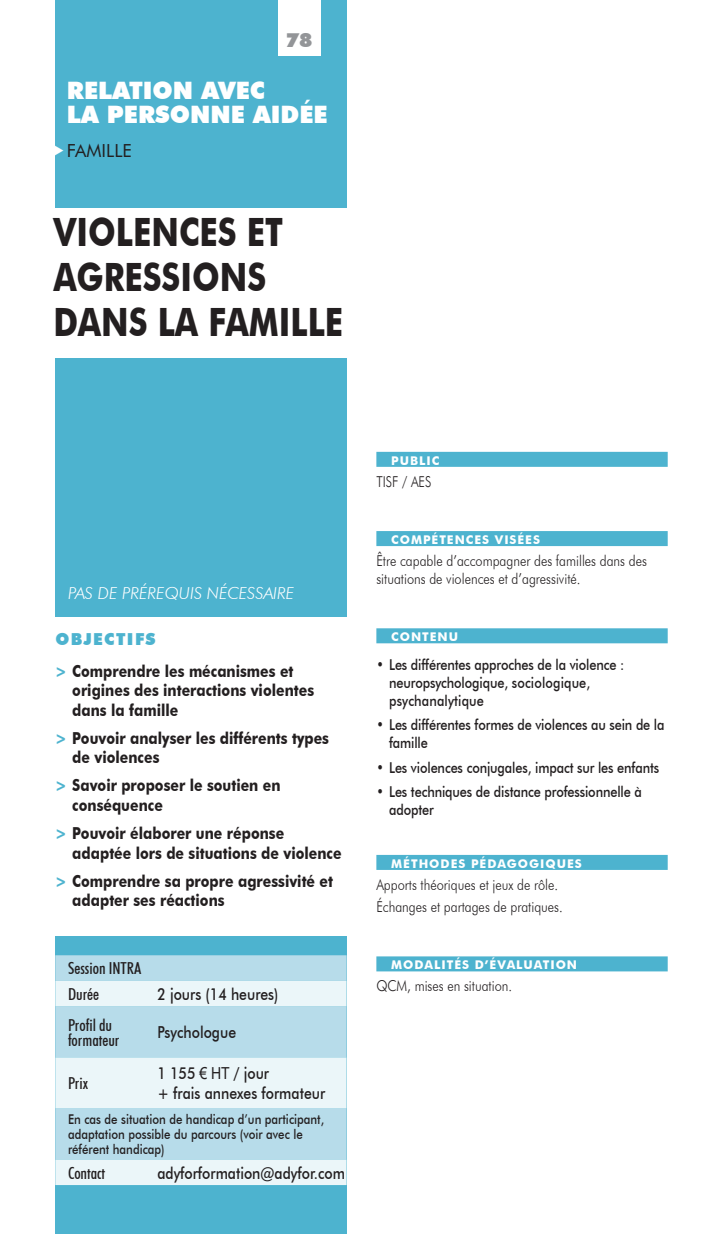
<style>
.page{position:relative;width:723px;height:1234px;background:#fff}
.page>*{position:absolute;margin:0;border:0;box-sizing:border-box;transform-origin:0 0}
.t1{font:700 39px/45px "Futura BT";color:#231f20;scale:.83 1}
.t2{font:900 24px/24px "Futura BT";color:#fff}
.t3{font:900 19.5px "Futura BT";color:#939598}
.t4{font:18px "Futura BT";color:#231f20}
.t5{font:700 16.5px/19.5px "Futura BT";color:#231f20;scale:.85 1}
.t6{font:500 16.5px/19.5px "Futura BT";color:#231f20;scale:.85 1}
.t7{font:500 condensed 16.5px/25.5px "Futura BT";color:#231f20}
.t8{font:italic 300 16.5px "Futura BT";color:#fff}
.t9{font:500 15px/18px "Futura BT";letter-spacing:-.01em;color:#231f20;scale:.85 1}
.t10{font:300 15px/18px "Futura BT";color:#231f20;scale:.85 1}
.t11{font:500 13.5px/15px "Futura BT";color:#231f20;scale:.85 1}
.t12{font:700 12px "Futura BT";letter-spacing:.08em;color:#fff}
.s1{font-weight:900;color:#4db3cf}
.s2{color:#4db3cf}
.s3{font-family:"Arial";font-weight:400}
</style>
<div class="page">
<div style="left:55px;top:935px;width:292px;height:298px;background:#4db3cf"></div>
<div style="left:55px;top:0;width:292px;height:617px;background:#4db3cf"></div>
<div style="left:54px;top:208px;width:301px;height:149px;background:#fff"></div>
<div style="left:376px;top:452px;width:292px;height:15px;background:#4db3cf"></div>
<div style="left:376px;top:531px;width:292px;height:15px;background:#4db3cf"></div>
<div style="left:376px;top:628px;width:292px;height:15px;background:#4db3cf"></div>
<div style="left:376px;top:854px;width:292px;height:15px;background:#4db3cf"></div>
<div style="left:376px;top:956px;width:292px;height:15px;background:#4db3cf"></div>
<div style="left:55px;top:955px;width:292px;height:25px;background:#b7dcea"></div>
<svg style="left:55px;top:980px;width:292px;height:204px;background:#cfe8f1"></svg>
<div style="left:278px;top:0;width:42px;height:55px;background:#fff"></div>
<p class="t3" style="left:286px;top:28px;width:28px">78</p>
<h2 class="t2" style="left:67px;top:78px;width:262px">RELATION AVEC<br>LA PERSONNE AIDÉE</h2>
<p class="t4" style="left:67px;top:140px;width:66px">FAMILLE</p>
<h1 class="t1" style="left:54px;top:209px;width:350px">VIOLENCES ET<br>AGRESSIONS<br>DANS LA FAMILLE</h1>
<p class="t8" style="left:68px;top:582px;width:228px">PAS DE PRÉREQUIS NÉCESSAIRE</p>
<p class="t5" style="left:55px;top:622px;width:282px;line-height:32.2px"><span class="s1">OBJECTIFS<br></span><span class="s2">&gt;</span> Comprendre les mécanismes et</p>
<p class="t5" style="left:72px;top:680px;width:286px">origines des interactions violentes dans la famille</p>
<p class="t5" style="left:72px;top:728px;width:304px;text-indent:-17px"><span class="s2">&gt;</span> Pouvoir analyser les différents types de violences</p>
<p class="t5" style="left:72px;top:775px;width:246px;text-indent:-17px"><span class="s2">&gt;</span> Savoir proposer le soutien en conséquence</p>
<p class="t5" style="left:72px;top:823px;width:318px;text-indent:-17px"><span class="s2">&gt;</span> Pouvoir élaborer une réponse adaptée lors de situations de violence</p>
<p class="t5" style="left:72px;top:870px;width:308px;text-indent:-17px"><span class="s2">&gt;</span> Comprendre sa propre agressivité et adapter ses réactions</p>
<p class="t7" style="left:68px;top:955px;width:75px">Session INTRA<br>Durée</p>
<p class="t6" style="left:157px;top:983px;width:144px">2 jours (14 heures)</p>
<p class="t7" style="left:68px;top:1016px;width:53px;line-height:15px">Profil du formateur</p>
<p class="t6" style="left:157px;top:1022px;width:94px">Psychologue</p>
<p class="t7" style="left:68px;top:1070px;width:22px">Prix</p>
<p class="t6" style="left:157px;top:1063px;width:199px">1 155 <span class="s3">€ HT</span> / jour<br>+ frais annexes formateur</p>
<p class="t11" style="left:68px;top:1111px;width:303px">En cas de situation de handicap d’un participant, adaptation possible du parcours (voir avec le référent handicap)</p>
<p class="t7" style="left:68px;top:1159px;width:39px">Contact</p>
<p class="t6" style="left:157px;top:1162px;width:222px">adyforformation@adyfor.com</p>
<p class="t12" style="left:391px;top:453px;width:50px">PUBLIC</p>
<p class="t10" style="left:376px;top:472px;width:66px">TISF / AES</p>
<p class="t12" style="left:391px;top:532px;width:150px">COMPÉTENCES VISÉES</p>
<p class="t10" style="left:376px;top:551px;width:320px">Être capable d’accompagner des familles dans des situations de violences et d’agressivité.</p>
<p class="t12" style="left:391px;top:629px;width:68px">CONTENU</p>
<p class="t9" style="left:389px;top:655px;width:278px;text-indent:-13px">• Les différentes approches de la violence : neuropsychologique, sociologique, psychanalytique</p>
<p class="t9" style="left:389px;top:715px;width:326px;text-indent:-13px">• Les différentes formes de violences au sein de la famille</p>
<p class="t9" style="left:376px;top:758px;width:334px">• Les violences conjugales, impact sur les enfants</p>
<p class="t9" style="left:389px;top:782px;width:299px;text-indent:-13px">• Les techniques de distance professionnelle à adopter</p>
<p class="t12" style="left:391px;top:855px;width:192px">MÉTHODES PÉDAGOGIQUES</p>
<p class="t10" style="left:376px;top:873px;width:221px;line-height:22.2px">Apports théoriques et jeux de rôle.<br>Échanges et partages de pratiques.</p>
<p class="t12" style="left:391px;top:957px;width:187px">MODALITÉS D’ÉVALUATION</p>
<p class="t10" style="left:376px;top:976px;width:161px">QCM, mises en situation.</p>
</div>
